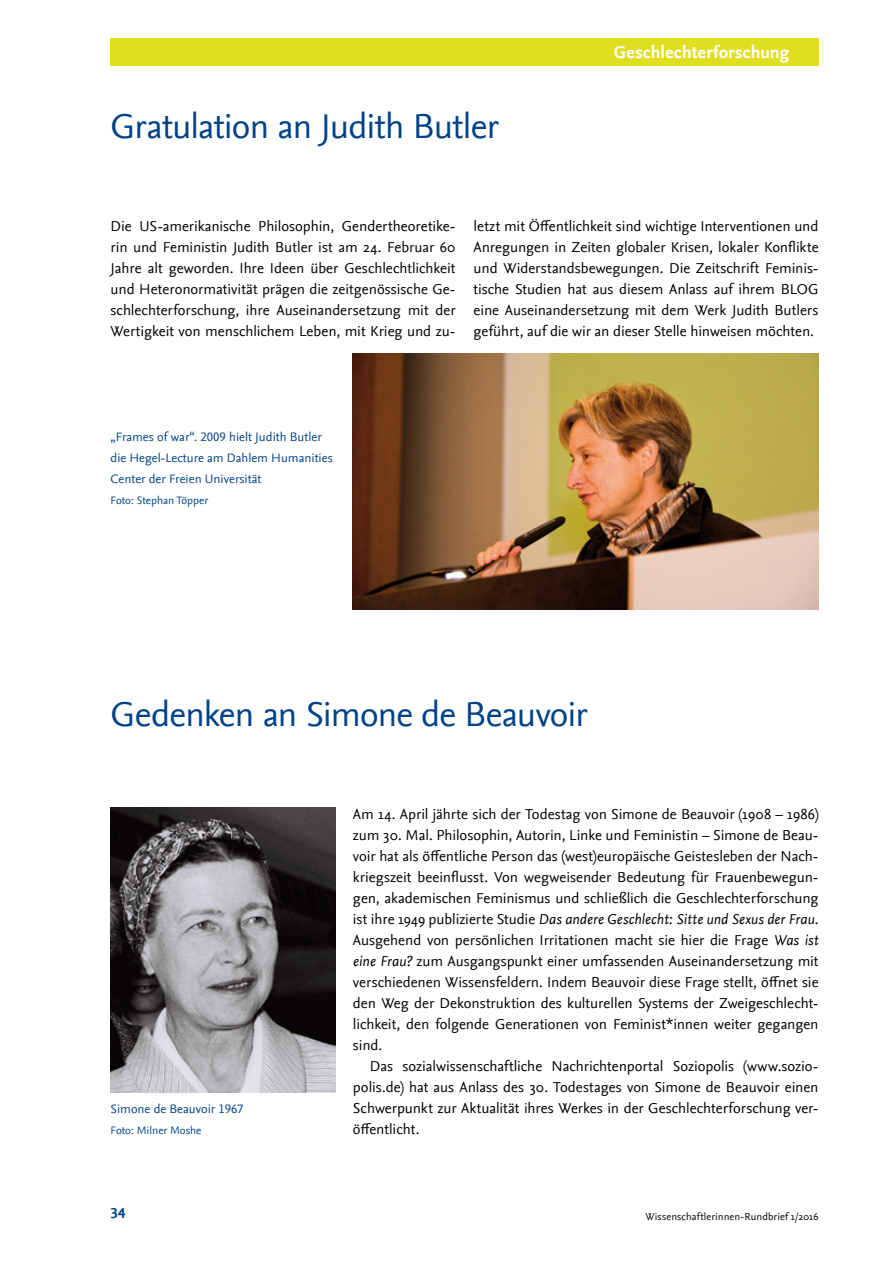
<style>
.page{position:relative;width:893px;height:1263px;background:#fff}
.page>*{position:absolute;margin:0;border:0;box-sizing:border-box;transform-origin:0 0}
.t1{font:36px "Nexus Sans";letter-spacing:-.025em;color:#004288}
.t2{font:700 18px "Nexus Sans";color:#fff}
.t3{font:15px/21px "Nexus Sans";color:#000;text-align:justify}
.t4{font:700 15px "Nexus Sans TF";color:#004288}
.t5{font:12.75px/21px "Nexus Sans TF";color:#004288}
.t6{font:11.25px "Nexus Sans TF";color:#004288}
.t7{font:10.5px "Nexus Sans";letter-spacing:.01em;color:#000}
.s1{font-style:italic}
</style>
<div class="page">
<div style="left:111px;top:38px;width:708px;height:28px;background:#e0de20"></div>
<img style="left:353px;top:354px;width:466px;height:255px">
<img style="left:111px;top:808px;width:225px;height:284px">
<h1 class="t1" style="left:111px;top:106px;width:390px">Gratulation an Judith Butler</h1>
<p class="t2" style="left:614px;top:42px;width:177px">Geschlechterforschung</p>
<p class="t3" style="left:111px;top:216px;width:346px">Die US-amerikanische Philosophin, Gendertheoretike&shy;rin und Feministin Judith Butler ist am 24. Februar 60<br>Jahre alt geworden. Ihre Ideen über Geschlechtlichkeit und Heteronormativität prägen die zeitgenössische Ge&shy;schlechterforschung, ihre Auseinandersetzung mit der Wertigkeit von menschlichem Leben, mit Krieg und zu-</p>
<p class="t3" style="left:474px;top:216px;width:346px">letzt mit Öffentlichkeit sind wichtige Interventionen und Anregungen in Zeiten globaler Krisen, lokaler Konflikte und Widerstandsbewegungen. Die Zeitschrift Feminis&shy;tische Studien hat aus diesem Anlass auf ihrem BLOG eine Auseinandersetzung mit dem Werk Judith Butlers geführt, auf die wir an dieser Stelle hinweisen möchten.</p>
<p class="t5" style="left:111px;top:426px;width:224px">„Frames of war“. 2009 hielt Judith Butler die Hegel-Lecture am Dahlem Humanities<br>Center der Freien Universität</p>
<p class="t6" style="left:111px;top:494px;width:99px">Foto: Stephan Töpper</p>
<h1 class="t1" style="left:111px;top:694px;width:478px">Gedenken an Simone de Beauvoir</h1>
<p class="t5" style="left:111px;top:1098px;width:135px">Simone de Beauvoir 1967</p>
<p class="t6" style="left:111px;top:1124px;width:92px">Foto: Milner Moshe</p>
<p class="t3" style="left:353px;top:804px;width:467px">Am 14. April jährte sich der Todestag von Simone de Beauvoir (1908 – 1986) zum 30. Mal. Philosophin, Autorin, Linke und Feministin – Simone de Beau&shy;voir hat als öffentliche Person das (west)europäische Geistesleben der Nach&shy;kriegszeit beeinflusst. Von wegweisender Bedeutung für Frauenbewegun&shy;gen, akademischen Feminismus und schließlich die Geschlechterforschung ist ihre 1949 publizierte Studie <span class="s1">Das andere Geschlecht: Sitte und Sexus der Frau</span>.<br>Ausgehend von persönlichen Irritationen macht sie hier die Frage <span class="s1">Was ist eine Frau?</span> zum Ausgangspunkt einer umfassenden Auseinandersetzung mit verschiedenen Wissensfeldern. Indem Beauvoir diese Frage stellt, öffnet sie den Weg der Dekonstruktion des kulturellen Systems der Zweigeschlecht&shy;lichkeit, den folgende Generationen von Feminist*innen weiter gegangen sind.</p>
<p class="t3" style="left:353px;top:1056px;width:467px;text-indent:17px">Das sozialwissenschaftliche Nachrichtenportal Soziopolis (www.sozio&shy;polis.de) hat aus Anlass des 30. Todestages von Simone de Beauvoir einen Schwerpunkt zur Aktualität ihres Werkes in der Geschlechterforschung ver&shy;öffentlicht.</p>
<p class="t4" style="left:111px;top:1205px;width:17px">34</p>
<p class="t7" style="left:645px;top:1211px;width:175px">Wissenschaftlerinnen-Rundbrief 1/2016</p>
</div>
